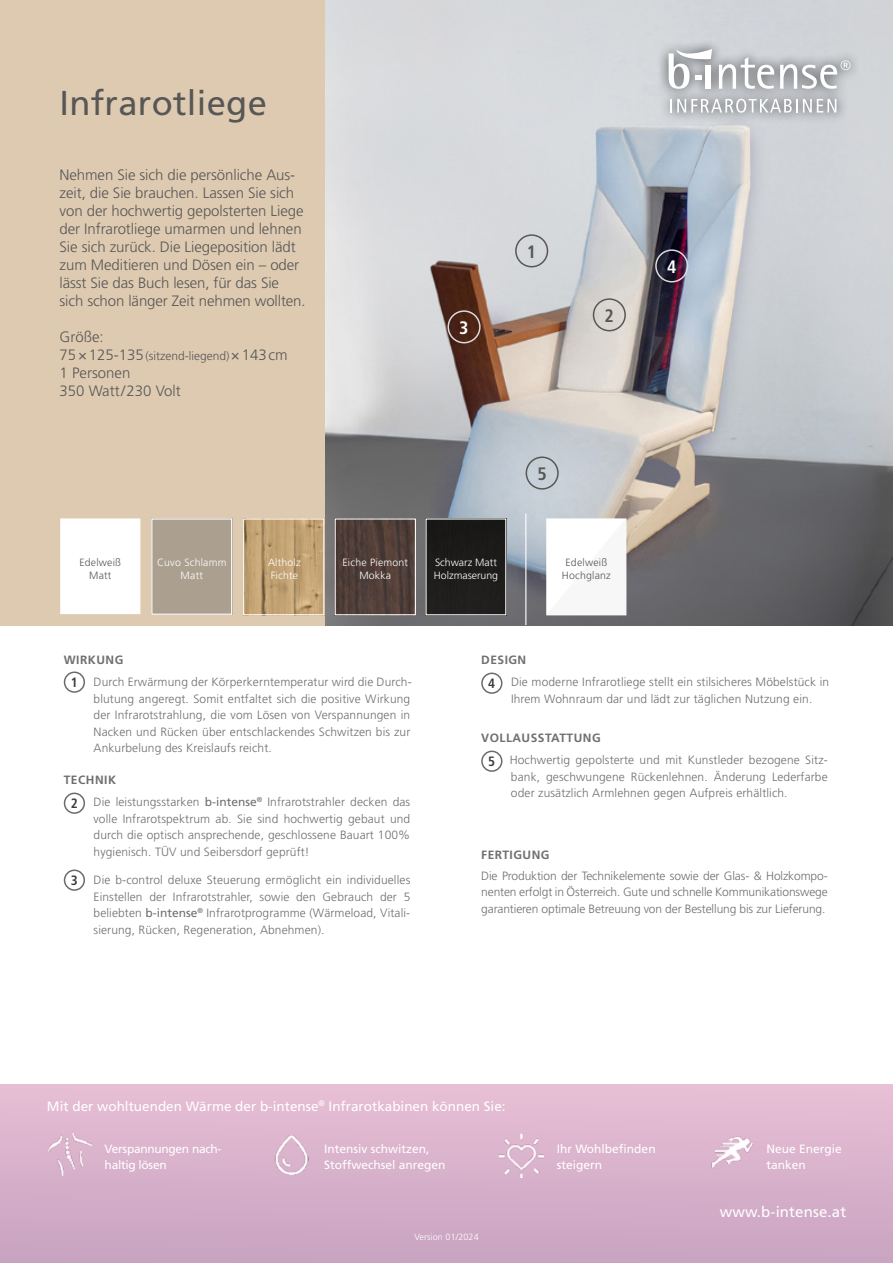
<style>
.page{position:relative;width:893px;height:1263px;background:#fff}
.page>*{position:absolute;margin:0;border:0;box-sizing:border-box;transform-origin:0 0}
.t1{font:34.5px "Frutiger";letter-spacing:.01em;color:#575756}
.t2{font:700 condensed 18px "Frutiger";color:#575756}
.t3{font:700 condensed 18px "Frutiger";color:#fff}
.t4{font:300 15px/18px "Frutiger";letter-spacing:-.005em;color:#575756}
.t5{font:15px "Frutiger";letter-spacing:.01em;color:#fff}
.t6{font:13.5px "Frutiger";color:#fff}
.t7{font:300 12px/16.5px "Frutiger";letter-spacing:.01em;color:#706f6f}
.t8{font:12px/16.5px "Frutiger";color:#fff}
.t9{font:300 12px "Frutiger";color:#575756}
.t10{font:12px/16.5px "Frutiger";letter-spacing:-.025em;color:#fff}
.t11{font:700 12px "Frutiger";letter-spacing:.04em;color:#706f6f}
.t12{font:300 10.5px/12.6px "Frutiger";letter-spacing:.02em;color:#fff;text-align:center}
.t13{font:300 10.5px/12.6px "Frutiger";letter-spacing:.02em;color:#575756;text-align:center}
.t14{font:300 10.5px/12.6px "Frutiger";color:#fff}
.t15{font:300 9px "Frutiger";letter-spacing:.01em;color:#fff}
.s1{font-size:15px}
.s2{font-weight:700}
.s3{font-weight:700;font-stretch:condensed;font-size:13.5px;color:#3c3c3b}
.s4{font-weight:400}
</style>
<div class="page">
<div style="left:0;top:1084px;width:893px;height:179px;background:linear-gradient(to bottom,#e8bfd5,#c8a3c1)"></div>
<img style="left:274px;top:1133px;width:34px;height:43px">
<img style="left:47px;top:1132px;width:45px;height:44px">
<img style="left:499px;top:1133px;width:45px;height:45px">
<img style="left:709px;top:1136px;width:45px;height:42px">
<img style="left:324px;top:0;width:569px;height:625px">
<div style="left:64px;top:671px;width:21px;height:22px;border:2px solid #6b6b6a;border-radius:50%"></div>
<div style="left:64px;top:792px;width:21px;height:22px;border:2px solid #6b6b6a;border-radius:50%"></div>
<div style="left:64px;top:869px;width:21px;height:22px;border:2px solid #6b6b6a;border-radius:50%"></div>
<div style="left:481px;top:672px;width:21px;height:22px;border:2px solid #6b6b6a;border-radius:50%"></div>
<div style="left:481px;top:750px;width:21px;height:22px;border:2px solid #6b6b6a;border-radius:50%"></div>
<div style="left:593px;top:298px;width:33px;height:33px;border:2px solid #575756;border-radius:50%"></div>
<div style="left:515px;top:234px;width:33px;height:33px;border:2px solid #575756;border-radius:50%"></div>
<div style="left:526px;top:456px;width:33px;height:34px;border:2px solid #575756;border-radius:50%"></div>
<div style="left:655px;top:249px;width:33px;height:33px;border:2px solid #dadada;border-radius:50%"></div>
<div style="left:447px;top:310px;width:34px;height:33px;border:2px solid #dadada;border-radius:50%"></div>
<div style="left:0;top:0;width:324px;height:625px;background:#decab1"></div>
<div style="left:657px;top:39px;width:204px;height:85px;background:#000;opacity:.75"></div>
<svg style="left:719px;top:57px;width:55px;height:32px"></svg>
<svg style="left:669px;top:49px;width:43px;height:40px"></svg>
<div style="left:706px;top:65px;width:5px;height:24px;background:#fff"></div>
<svg style="left:780px;top:60px;width:70px;height:29px"></svg>
<svg style="left:670px;top:99px;width:166px;height:14px"></svg>
<div style="left:151px;top:518px;width:81px;height:97px;border:1px solid #fff"></div>
<div style="left:60px;top:518px;width:80px;height:96px;background:#fff;border:1px solid #fff"></div>
<img style="left:245px;top:520px;width:77px;height:93px">
<div style="left:243px;top:518px;width:81px;height:97px;border:1px solid #fff"></div>
<img style="left:337px;top:520px;width:77px;height:93px">
<div style="left:335px;top:518px;width:81px;height:97px;border:1px solid #fff"></div>
<svg style="left:546px;top:518px;width:80px;height:97px"></svg>
<svg style="left:547px;top:518px;width:79px;height:96px"></svg>
<div style="left:427px;top:520px;width:77px;height:93px;background:#1d1c1a"></div>
<div style="left:425px;top:518px;width:81px;height:97px;border:1px solid #fff"></div>
<hr style="left:525px;top:513px;width:1px;height:112px;background:#fff">
<h1 class="t1" style="left:60px;top:83px;width:209px">Infrarotliege</h1>
<p class="t4" style="left:60px;top:166px;width:248px">Nehmen Sie sich die persönliche Aus&shy;zeit, die Sie brauchen. Lassen Sie sich von der hochwertig gepolsterten Liege der Infrarotliege umarmen und lehnen Sie sich zurück. Die Liegeposition lädt zum Meditieren und Dösen ein – oder lässt Sie das Buch lesen, für das Sie sich schon länger Zeit nehmen wollten.</p>
<p class="t4" style="left:60px;top:328px;width:46px">Größe:</p>
<p class="t9" style="left:60px;top:349px;width:230px"><span class="s1">75×125-135</span>(sitzend-liegend)<span class="s1">×143cm</span></p>
<p class="t4" style="left:60px;top:364px;width:123px">1 Personen<br>350 Watt/230 Volt</p>
<h2 class="t3" style="left:459px;top:317px;width:11px">3</h2>
<h2 class="t2" style="left:527px;top:241px;width:11px">1</h2>
<h2 class="t2" style="left:537px;top:463px;width:11px">5</h2>
<h2 class="t2" style="left:605px;top:305px;width:11px">2</h2>
<p class="t13" style="left:79px;top:557px;width:43px">Edelweiß<br>Matt</p>
<p class="t12" style="left:268px;top:557px;width:34px;text-align:left">Altholz<br>Fichte</p>
<p class="t13" style="left:562px;top:557px;width:50px">Edelweiß<br>Hochglanz</p>
<p class="t12" style="left:157px;top:557px;width:71px">Cuvo Schlamm<br>Matt</p>
<p class="t12" style="left:342px;top:557px;width:67px">Eiche Piemont<br>Mokka</p>
<p class="t14" style="left:434px;top:557px;width:66px">Schwarz Matt<br>Holzmaserung</p>
<h2 class="t3" style="left:667px;top:256px;width:11px">4</h2>
<p class="t7" style="left:71px;top:649px;width:342px;line-height:22.5px;text-indent:-7px"><span class="s2">WIRKUNG<br></span><span class="s3">1</span> Durch Erwärmung der Körperkerntemperatur wird die Durch-</p>
<p class="t7" style="left:94px;top:691px;width:318px;text-align:justify">blutung angeregt. Somit entfaltet sich die positive Wirkung der Infrarotstrahlung, die vom Lösen von Verspannungen in Nacken und Rücken über entschlackendes Schwitzen bis zur Ankurbelung des Kreislaufs reicht.</p>
<p class="t7" style="left:71px;top:769px;width:341px;line-height:22.5px;text-indent:-7px"><span class="s2">TECHNIK<br></span><span class="s3">2</span> Die leistungsstarken <span class="s4">b-intense</span><sup>®</sup> Infrarotstrahler decken das</p>
<p class="t7" style="left:94px;top:811px;width:318px;text-align:justify">volle Infrarotspektrum ab. Sie sind hochwertig gebaut und durch die optisch ansprechende, geschlossene Bauart 100% hygienisch. TÜV und Seibersdorf geprüft!</p>
<p class="t7" style="left:94px;top:872px;width:318px;text-align:justify;text-indent:-23px"><span class="s3">3</span> Die b-control deluxe Steuerung ermöglicht ein individuelles Einstellen der Infrarotstrahler, sowie den Gebrauch der 5 beliebten <span class="s4">b-intense</span><sup>®</sup> Infrarotprogramme (Wärmeload, Vitali&shy;sierung, Rücken, Regeneration, Abnehmen).</p>
<p class="t7" style="left:488px;top:649px;width:342px;line-height:22.5px;text-indent:-7px"><span class="s2">DESIGN<br></span><span class="s3">4</span> Die moderne Infrarotliege stellt ein stilsicheres Möbelstück in</p>
<p class="t7" style="left:511px;top:691px;width:303px">Ihrem Wohnraum dar und lädt zur täglichen Nutzung ein.</p>
<p class="t7" style="left:488px;top:727px;width:341px;line-height:22.5px;text-indent:-7px"><span class="s2">VOLLAUSSTATTUNG<br></span><span class="s3">5</span> Hochwertig gepolsterte und mit Kunstleder bezogene Sitz-</p>
<p class="t7" style="left:511px;top:769px;width:318px">bank, geschwungene Rückenlehnen. Änderung Lederfarbe oder zusätzlich Armlehnen gegen Aufpreis erhältlich.</p>
<p class="t11" style="left:481px;top:848px;width:70px">FERTIGUNG</p>
<p class="t7" style="left:481px;top:868px;width:348px;text-align:justify">Die Produktion der Technikelemente sowie der Glas- &amp; Holzkompo&shy;nenten erfolgt in Österreich. Gute und schnelle Kommunikationswege garantieren optimale Betreuung von der Bestellung bis zur Lieferung.</p>
<p class="t6" style="left:47px;top:1098px;width:460px">Mit der wohltuenden Wärme der b-intense<sup>®</sup> Infrarotkabinen können Sie:</p>
<p class="t10" style="left:105px;top:1140px;width:118px">Verspannungen nach&shy;haltig lösen</p>
<p class="t8" style="left:557px;top:1140px;width:100px">Ihr Wohlbefinden steigern</p>
<p class="t8" style="left:766px;top:1140px;width:77px">Neue Energie tanken</p>
<p class="t8" style="left:324px;top:1140px;width:123px">Intensiv schwitzen,<br>Stoffwechsel anregen</p>
<p class="t15" style="left:414px;top:1232px;width:66px">Version 01/2024</p>
<p class="t5" style="left:720px;top:1203px;width:128px">www.b-intense.at</p>
</div>
